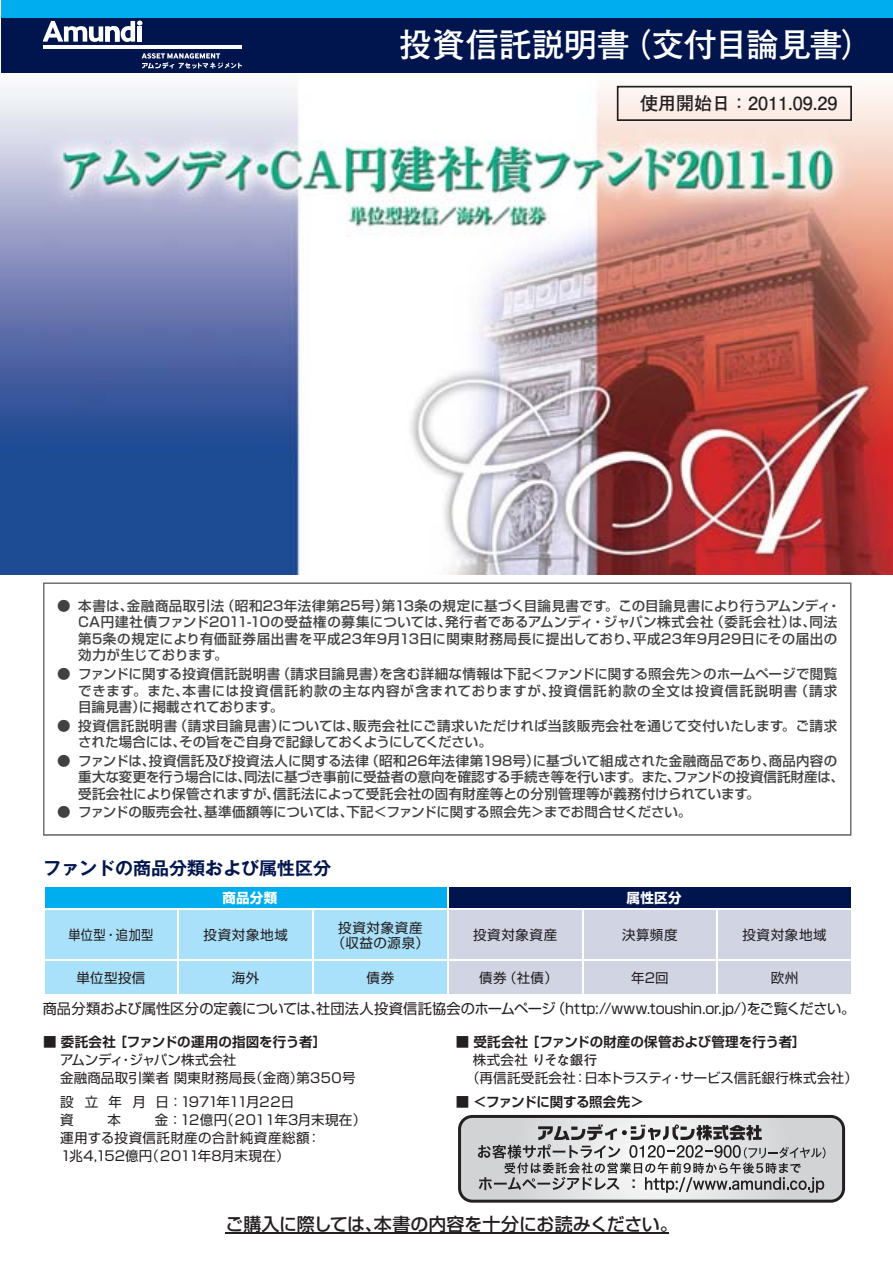
<style>
.page{position:relative;width:893px;height:1263px;background:#fff}
.page>*{position:absolute;margin:0;border:0;box-sizing:border-box;transform-origin:0 0}
.t1{font:33px "Futo Go B101 Pro Bold 90 pv RKSJ H";letter-spacing:-.01em;color:#fff}
.t2{font:18px "Shin Go Pro Medium 90 pv RKSJ H";letter-spacing:-.01em;color:#231f20}
.t3{font:18px "Futo Go B101 Pro Bold 90 pv RKSJ H";color:#231f20}
.t4{font:18px "Gothic MB101 Pro De Bold 90 pv RKSJ H";color:#00154e}
.t5{font:14.25px "Shin Go Pro Regular 90 pv RKSJ H";letter-spacing:-.015em;color:#231f20}
.t6{font:13.5px/16.5px "Shin Go Pro Medium 90 pv RKSJ H";letter-spacing:.015em;color:#414142}
.t7{font:13.5px/18px "Shin Go Pro Regular 90 pv RKSJ H";letter-spacing:.02em;color:#231f20}
.t8{font:13.5px "Shin Go Pro Medium 90 pv RKSJ H";letter-spacing:-.005em;color:#414142}
.t9{font:13.5px "Shin Go Pro De Bold 90 pv RKSJ H";color:#231f20}
.t10{font:13.5px/18px "Shin Go Pro Regular 90 pv RKSJ H";letter-spacing:-.245em;color:#231f20}
.t11{font:13.5px "Shin Go Pro De Bold 90 pv RKSJ H";letter-spacing:-.02em;color:#231f20}
.t12{font:13.5px/15px "Shin Go Pro Regular 90 pv RKSJ H";letter-spacing:.05em;color:#231f20;text-align:center}
.t13{font:13.5px "Futo Go B101 Pro Bold 90 pv RKSJ H";letter-spacing:-.045em;color:#231f20}
.t14{font:13.5px "Shin Go Pro Bold 90 pv RKSJ H";letter-spacing:.02em;color:#fff}
.t15{font:13.5px "Shin Go Pro Regular 90 pv RKSJ H";letter-spacing:.02em;color:#231f20;scale:.9 1}
.s1{font-family:"Shin Go Pro Regular 90 pv RKSJ H"}
</style>
<div class="page">
<img style="left:1px;top:72px;width:891px;height:502px">
<div style="left:1px;top:11px;width:891px;height:61px;background:#00154e"></div>
<div style="left:1px;top:0;width:891px;height:17px;background:#00aeef"></div>
<hr style="left:43px;top:46px;width:199px;height:3px;background:#fff">
<svg style="left:43px;top:21px;width:99px;height:21px"></svg>
<div style="left:137px;top:26px;width:5px;height:16px;background:#fff"></div>
<svg style="left:142px;top:53px;width:100px;height:16px"></svg>
<svg style="left:616px;top:86px;width:236px;height:35px"></svg>
<svg style="left:44px;top:583px;width:806px;height:252px"></svg>
<hr style="left:226px;top:1233px;width:442px;height:1px;background:#231f20">
<svg style="left:459px;top:1116px;width:384px;height:85px;background:#d8dadb"></svg>
<div style="left:458px;top:1115px;width:387px;height:88px;border:3px solid #231f20;border-radius:13px"></div>
<svg style="left:478px;top:1125px;width:347px;height:68px;background:#b7b7b8"></svg>
<svg style="left:45px;top:887px;width:806px;height:107px;background:#9bc4df"></svg>
<hr style="left:448px;top:909px;width:134px;height:1px;background:#fff">
<hr style="left:447px;top:910px;width:1px;height:50px;background:#fff">
<hr style="left:582px;top:910px;width:1px;height:50px;background:#fff">
<hr style="left:448px;top:960px;width:134px;height:1px;background:#fff">
<hr style="left:447px;top:961px;width:1px;height:33px;background:#fff">
<hr style="left:582px;top:961px;width:1px;height:33px;background:#fff">
<h1 class="t1" style="left:399px;top:32px;width:477px">投資信託説明書（交付目論見書）</h1>
<h2 class="t3" style="left:640px;top:97px;width:199px">使用開始日：2011.09.29</h2>
<p class="t6" style="left:78px;top:599px;width:764px;text-indent:-21px">● 本書は、金融商品取引法（昭和23年法律第25号）第13条の規定に基づく目論見書です。この目論見書により行うアムンディ・CA円建社債ファンド2011-10の受益権の募集については、発行者であるアムンディ・ジャパン株式会社（委託会社）は、同法第5条の規定により有価証券届出書を平成23年9月13日に関東財務局長に提出しており、平成23年9月29日にその届出の効力が生じております。</p>
<p class="t6" style="left:78px;top:668px;width:760px;text-align:justify;text-indent:-21px">● ファンドに関する投資信託説明書（請求目論見書）を含む詳細な情報は下記＜ファンドに関する照会先＞のホームページで閲覧できます。また、本書には投資信託約款の主な内容が含まれておりますが、投資信託約款の全文は投資信託説明書（請求目論見書）に掲載されております。</p>
<p class="t6" style="left:78px;top:719px;width:760px;text-indent:-21px">● 投資信託説明書（請求目論見書）については、販売会社にご請求いただければ当該販売会社を通じて交付いたします。ご請求された場合には、その旨をご自身で記録しておくようにしてください。</p>
<p class="t6" style="left:78px;top:754px;width:767px;text-indent:-21px">● ファンドは、投資信託及び投資法人に関する法律（昭和26年法律第198号）に基づいて組成された金融商品であり、商品内容の重大な変更を行う場合には、同法に基づき事前に受益者の意向を確認する手続き等を行います。また、ファンドの投資信託財産は、受託会社により保管されますが、信託法によって受託会社の固有財産等との分別管理等が義務付けられています。</p>
<p class="t8" style="left:57px;top:807px;width:636px">● ファンドの販売会社、基準価額等については、下記＜ファンドに関する照会先＞までお問合せください。</p>
<h2 class="t4" style="left:43px;top:862px;width:289px">ファンドの商品分類および属性区分</h2>
<p class="t14" style="left:222px;top:893px;width:56px">商品分類</p>
<p class="t14" style="left:626px;top:893px;width:56px">属性区分</p>
<p class="t15" style="left:68px;top:930px;width:96px">単位型・追加型</p>
<p class="t7" style="left:203px;top:928px;width:86px">投資対象地域</p>
<p class="t12" style="left:332px;top:922px;width:98px">投資対象資産（収益の源泉）</p>
<p class="t7" style="left:473px;top:928px;width:86px">投資対象資産</p>
<p class="t7" style="left:622px;top:928px;width:57px">決算頻度</p>
<p class="t7" style="left:742px;top:928px;width:86px">投資対象地域</p>
<p class="t7" style="left:76px;top:970px;width:71px">単位型投信</p>
<p class="t7" style="left:232px;top:970px;width:29px">海外</p>
<p class="t7" style="left:366px;top:970px;width:29px">債券</p>
<p class="t7" style="left:479px;top:970px;width:80px">債券（社債）</p>
<p class="t7" style="left:631px;top:970px;width:39px">年2回</p>
<p class="t7" style="left:770px;top:970px;width:29px">欧州</p>
<p class="t5" style="left:43px;top:1003px;width:814px">商品分類および属性区分の定義については、社団法人投資信託協会のホームページ（http://www.toushin.or.jp/）をご覧ください。</p>
<p class="t9" style="left:43px;top:1036px;width:284px">■ 委託会社 ［ファンドの運用の指図を行う者］</p>
<p class="t7" style="left:60px;top:1052px;width:297px">アムンディ・ジャパン株式会社<br>金融商品取引業者 関東財務局長（金商）第３５０号</p>
<p class="t10" style="left:60px;top:1095px;width:236px">設 立 年 月 日：１９７１年１１月２２日資</p>
<p class="t9" style="left:456px;top:1036px;width:351px">■ 受託会社 ［ファンドの財産の保管および管理を行う者］</p>
<p class="t13" style="left:473px;top:1054px;width:126px"><span class="s1">株式会社</span> りそな銀行</p>
<p class="t7" style="left:466px;top:1070px;width:393px">（再信託受託会社：日本トラスティ・サービス信託銀行株式会社）</p>
<p class="t11" style="left:456px;top:1097px;width:189px">■ ＜ファンドに関する照会先＞</p>
<p class="t7" style="left:59px;top:1113px;width:308px;text-indent:96px">金：１２億円（２０１1年3月末現在）運用する投資信託財産の合計純資産総額：<br>１兆4,152億円（２０１１年8月末現在）</p>
<p class="t7" style="left:107px;top:1113px;width:15px">本</p>
<h2 class="t2" style="left:226px;top:1217px;width:453px">ご購入に際しては、本書の内容を十分にお読みください。</h2>
</div>
